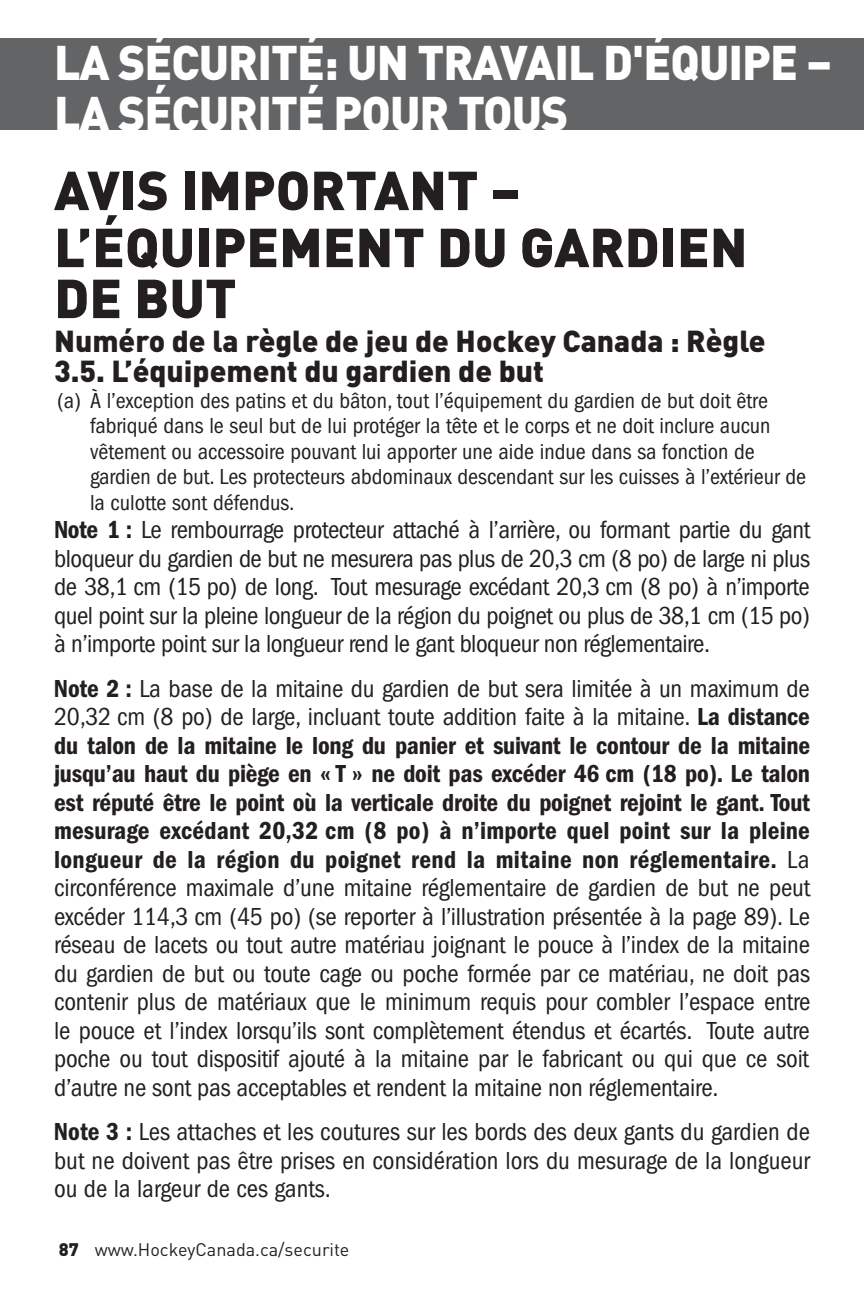
<style>
.page{position:relative;width:864px;height:1296px;background:#fff}
.page>*{position:absolute;margin:0;border:0;box-sizing:border-box;transform-origin:0 0}
.t1{font:900 54px/57px "DIN";color:#231f20}
.t2{font:900 48px/51px "DIN";letter-spacing:-.02em;color:#fff;scale:.96 1}
.t3{font:900 30px/30px "DIN";color:#231f20}
.t4{font:condensed 25.5px/28.5px "Franklin Gothic";letter-spacing:-.01em;color:#231f20;text-align:justify}
.t5{font:condensed 22.5px/25.5px "Franklin Gothic";color:#231f20}
.t6{font:18px "DIN";color:#231f20}
.s1{font-weight:600}
.s2{font-weight:900}
</style>
<div class="page">
<div style="left:0;top:38px;width:864px;height:92px;background:#636466"></div>
<h2 class="t2" style="left:54px;top:35px;width:812px">LA SÉCURITÉ: UN TRAVAIL D'ÉQUIPE –<br>LA SÉCURITÉ POUR TOUS</h2>
<h1 class="t1" style="left:54px;top:159px;width:695px">AVIS IMPORTANT –<br>L’ÉQUIPEMENT DU GARDIEN</h1>
<h1 class="t1" style="left:54px;top:267px;width:184px">DE BUT</h1>
<p class="t3" style="left:54px;top:325px;width:713px">Numéro de la règle de jeu de Hockey Canada : Règle<br>3.5. L’équipement du gardien de but</p>
<p class="t5" style="left:90px;top:388px;width:718px;text-indent:-33px">(a) À l’exception des patins et du bâton, tout l’équipement du gardien de but doit être fabriqué dans le seul but de lui protéger la tête et le corps et ne doit inclure aucun vêtement ou accessoire pouvant lui apporter une aide indue dans sa fonction de gardien de but. Les protecteurs abdominaux descendant sur les cuisses à l’extérieur de la culotte sont défendus.</p>
<p class="t4" style="left:54px;top:516px;width:758px"><span class="s1">Note 1 :</span> Le rembourrage protecteur attaché à l’arrière, ou formant partie du gant bloqueur du gardien de but ne mesurera pas plus de 20,3 cm (8 po) de large ni plus de 38,1 cm (15 po) de long. Tout mesurage excédant 20,3 cm (8 po) à n’importe quel point sur la pleine longueur de la région du poignet ou plus de 38,1 cm (15 po) à n’importe point sur la longueur rend le gant bloqueur non réglementaire.</p>
<p class="t4" style="left:54px;top:674px;width:758px"><span class="s1">Note 2 :</span> La base de la mitaine du gardien de but sera limitée à un maximum de 20,32 cm (8 po) de large, incluant toute addition faite à la mitaine. <span class="s1">La distance du talon de la mitaine le long du panier et suivant le contour de la mitaine jusqu’au haut du piège en « T » ne doit pas excéder 46 cm (18 po). Le talon est réputé être le point où la verticale droite du poignet rejoint le gant. Tout mesurage excédant 20,32 cm (8 po) à n’importe quel point sur la pleine longueur de la région du poignet rend la mitaine non réglementaire.</span> La circonférence maximale d’une mitaine réglementaire de gardien de but ne peut excéder 114,3 cm (45 po) (se reporter à l’illustration présentée à la page 89). Le réseau de lacets ou tout autre matériau joignant le pouce à l’index de la mitaine du gardien de but ou toute cage ou poche formée par ce matériau, ne doit pas contenir plus de matériaux que le minimum requis pour combler l’espace entre le pouce et l’index lorsqu’ils sont complètement étendus et écartés. Toute autre poche ou tout dispositif ajouté à la mitaine par le fabricant ou qui que ce soit d’autre ne sont pas acceptables et rendent la mitaine non réglementaire.</p>
<p class="t4" style="left:54px;top:1118px;width:758px"><span class="s1">Note 3 :</span> Les attaches et les coutures sur les bords des deux gants du gardien de but ne doivent pas être prises en considération lors du mesurage de la longueur ou de la largeur de ces gants.</p>
<h2 class="t2" style="left:632px;top:35px;width:15px">’</h2>
<p class="t6" style="left:59px;top:1238px;width:292px"><span class="s2">87</span> www.HockeyCanada.ca/securite</p>
</div>
